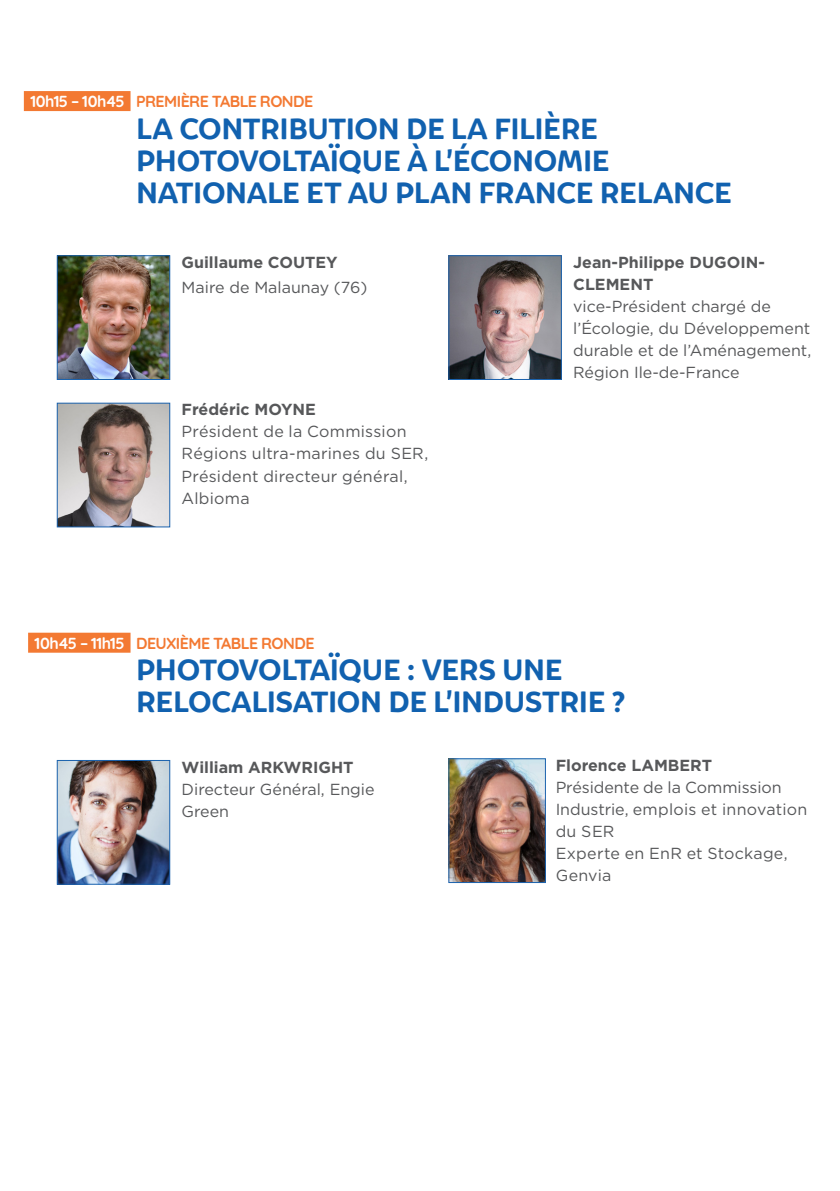
<style>
.page{position:relative;width:840px;height:1191px;background:#fff}
.page>*{position:absolute;margin:0;border:0;box-sizing:border-box;transform-origin:0 0}
.Table_Ronde{font:900 29px/32px "Igna Sans";letter-spacing:-.015em;color:#1161af}
.Typo_de_labeur{font:16px/22px "Gotham";color:#57585a}
.t1{font:700 16px/22px "Gotham";color:#57585a}
.Rubrique{font:700 16px "Quicksand";letter-spacing:-.035em;color:#f37932}
.Horaire{font:700 16px "Quicksand";letter-spacing:-.03em;color:#fff}
</style>
<div class="page">
<img style="left:450px;top:760px;width:93px;height:121px">
<div style="left:448px;top:758px;width:97px;height:125px;border:1px solid #1c63ae"></div>
<img style="left:59px;top:762px;width:109px;height:120px">
<div style="left:57px;top:760px;width:113px;height:124px;border:1px solid #1c63ae"></div>
<div style="left:28px;top:632px;width:102px;height:20px;background:#f37932"></div>
<div style="left:24px;top:91px;width:106px;height:20px;background:#f37932"></div>
<img style="left:59px;top:257px;width:109px;height:121px">
<div style="left:57px;top:255px;width:113px;height:125px;border:1px solid #1c63ae"></div>
<img style="left:450px;top:257px;width:109px;height:121px">
<div style="left:448px;top:255px;width:113px;height:125px;border:1px solid #1c63ae"></div>
<img style="left:59px;top:405px;width:109px;height:120px">
<div style="left:57px;top:403px;width:113px;height:124px;border:1px solid #1c63ae"></div>
<p class="Horaire" style="left:30px;top:89px;width:96px">10h15 – 10h45</p>
<p class="Rubrique" style="left:136px;top:89px;width:179px">PREMIÈRE TABLE RONDE</p>
<p class="Table_Ronde" style="left:136px;top:112px;width:597px">LA CONTRIBUTION DE LA FILIÈRE<br>PHOTOVOLTAÏQUE À L’ÉCONOMIE<br>NATIONALE ET AU PLAN FRANCE RELANCE</p>
<p class="t1" style="left:181px;top:251px;width:157px">Guillaume COUTEY</p>
<p class="Typo_de_labeur" style="left:181px;top:276px;width:187px">Maire de Malaunay (76)</p>
<p class="t1" style="left:181px;top:399px;width:136px">Frédéric MOYNE</p>
<p class="Typo_de_labeur" style="left:181px;top:420px;width:248px">Président de la Commission<br>Régions ultra-marines du SER,<br>Président directeur général,<br>Albioma</p>
<p class="t1" style="left:573px;top:251px;width:193px">Jean-Philippe DUGOIN-<br>CLEMENT</p>
<p class="Typo_de_labeur" style="left:573px;top:295px;width:239px">vice-Président chargé de l’Écologie, du Développement durable et de l’Aménagement,<br>Région Ile-de-France</p>
<p class="Horaire" style="left:35px;top:630px;width:92px">10h45 – 11h15</p>
<p class="Rubrique" style="left:136px;top:630px;width:180px">DEUXIÈME TABLE RONDE</p>
<p class="Table_Ronde" style="left:136px;top:654px;width:490px">PHOTOVOLTAÏQUE : VERS UNE<br>RELOCALISATION DE L’INDUSTRIE ?</p>
<p class="t1" style="left:181px;top:756px;width:173px">William ARKWRIGHT</p>
<p class="Typo_de_labeur" style="left:181px;top:777px;width:194px">Directeur Général, Engie<br>Green</p>
<p class="t1" style="left:555px;top:754px;width:158px">Florence LAMBERT</p>
<p class="Typo_de_labeur" style="left:555px;top:776px;width:253px">Présidente de la Commission<br>Industrie, emplois et innovation du SER</p>
<p class="Typo_de_labeur" style="left:555px;top:842px;width:233px">Experte en EnR et Stockage,<br>Genvia</p>
</div>
